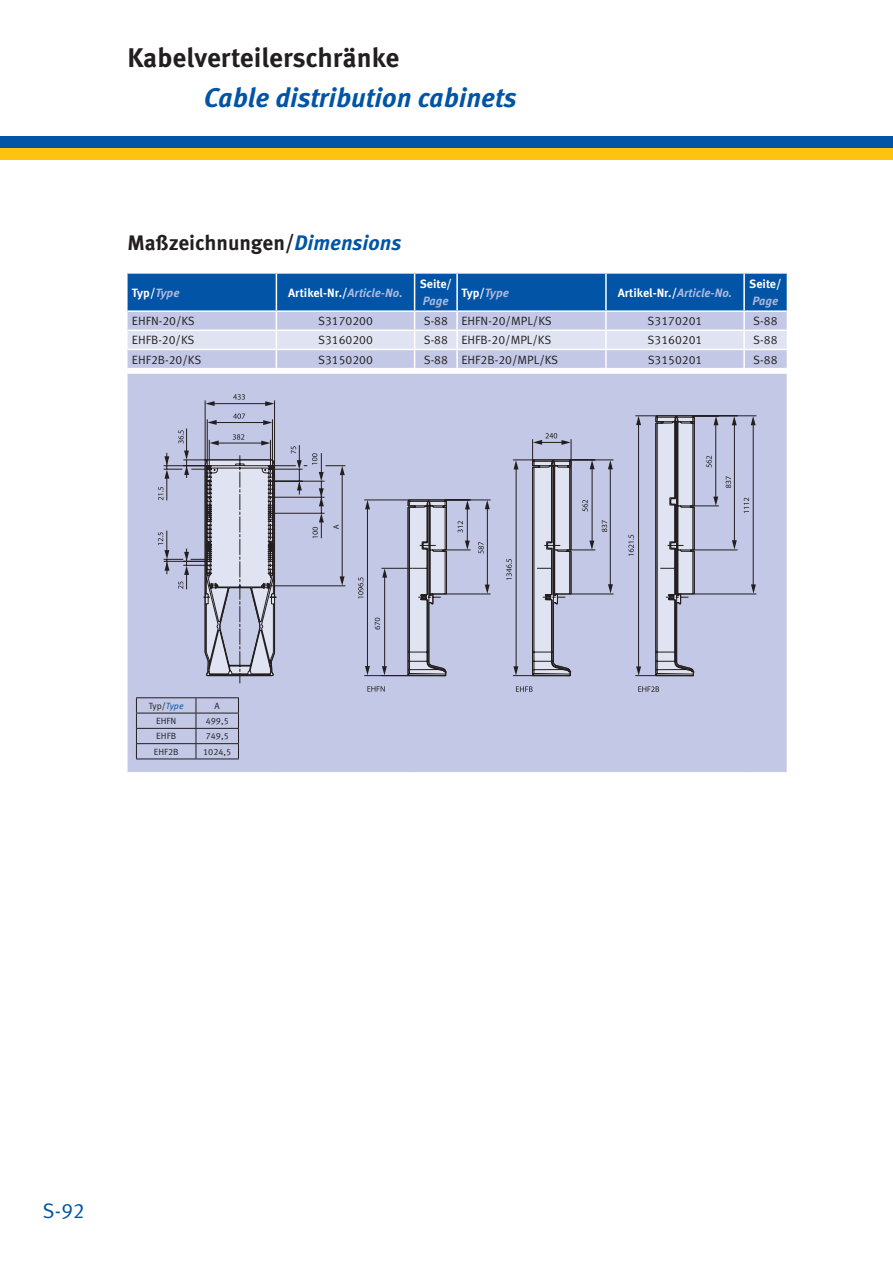
<style>
.page{position:relative;width:893px;height:1263px;background:#fff}
.page>*{position:absolute;margin:0;border:0;box-sizing:border-box;transform-origin:0 0}
.t1{font:italic 700 27px "Meta Pro";color:#0154a6}
.t2{font:700 27px "Meta Pro";color:#231f20}
.t3{font:700 21px "Meta Pro";color:#231f20}
.t4{font:21px "Meta Pro";color:#0154a6}
.t5{font:12px "Meta Pro";color:#231f20}
.t6{font:700 12px "Meta Pro";color:#fff}
.t7{font:italic 700 12px "Meta Pro";letter-spacing:-.005em;color:#aeb8dc}
.t8{font:9px "Meta Pro";color:#231f20}
.s1{font-style:italic;color:#0154a6}
.s2{font-style:italic;color:#aeb8dc}
</style>
<div class="page">
<div style="left:0;top:136px;width:893px;height:12px;background:#0154a6"></div>
<div style="left:0;top:148px;width:893px;height:11px;background:#fec210"></div>
<div style="left:128px;top:374px;width:659px;height:398px;background:#c2c8e5"></div>
<svg style="left:128px;top:273px;width:659px;height:95px;background:#82a4d1"></svg>
<hr style="left:456px;top:274px;width:2px;height:36px;background:#fff">
<div style="left:203px;top:415px;width:492px;height:269px;background:#c2c8e5"></div>
<svg style="left:726px;top:476px;width:5px;height:12px"></svg>
<svg style="left:732px;top:417px;width:5px;height:8px"></svg>
<svg style="left:732px;top:540px;width:5px;height:9px"></svg>
<svg style="left:638px;top:686px;width:21px;height:6px"></svg>
<hr style="left:210px;top:403px;width:61px;height:1px;background:#231f20">
<hr style="left:205px;top:400px;width:1px;height:66px;background:#231f20">
<hr style="left:274px;top:400px;width:1px;height:66px;background:#231f20">
<hr style="left:487px;top:508px;width:1px;height:79px;background:#231f20">
<hr style="left:445px;top:500px;width:46px;height:1px;background:#231f20">
<hr style="left:446px;top:594px;width:45px;height:1px;background:#231f20">
<hr style="left:734px;top:424px;width:1px;height:118px;background:#231f20">
<hr style="left:694px;top:550px;width:44px;height:1px;background:#231f20">
<hr style="left:753px;top:424px;width:1px;height:163px;background:#231f20">
<hr style="left:693px;top:416px;width:63px;height:1px;background:#231f20">
<hr style="left:694px;top:594px;width:62px;height:1px;background:#231f20">
<hr style="left:610px;top:467px;width:1px;height:119px;background:#231f20">
<hr style="left:569px;top:460px;width:44px;height:1px;background:#231f20">
<hr style="left:571px;top:594px;width:42px;height:1px;background:#231f20">
<svg style="left:744px;top:498px;width:5px;height:15px"></svg>
<svg style="left:751px;top:416px;width:5px;height:9px"></svg>
<svg style="left:751px;top:584px;width:5px;height:10px"></svg>
<svg style="left:628px;top:415px;width:91px;height:261px;background:#b4b8ce"></svg>
<svg style="left:233px;top:394px;width:12px;height:6px"></svg>
<svg style="left:265px;top:401px;width:9px;height:5px"></svg>
<svg style="left:205px;top:401px;width:10px;height:5px"></svg>
<svg style="left:506px;top:433px;width:89px;height:243px;background:#b5b9cf"></svg>
<svg style="left:602px;top:520px;width:5px;height:12px"></svg>
<svg style="left:608px;top:460px;width:5px;height:9px"></svg>
<svg style="left:608px;top:584px;width:5px;height:11px"></svg>
<svg style="left:358px;top:499px;width:112px;height:177px;background:#b8bcd3"></svg>
<svg style="left:478px;top:542px;width:6px;height:12px"></svg>
<svg style="left:485px;top:500px;width:5px;height:9px"></svg>
<svg style="left:485px;top:585px;width:5px;height:9px"></svg>
<svg style="left:516px;top:686px;width:17px;height:6px"></svg>
<svg style="left:367px;top:686px;width:18px;height:6px"></svg>
<svg style="left:158px;top:413px;width:187px;height:263px;background:#b7bcd3"></svg>
<hr style="left:196px;top:697px;width:43px;height:1px;background:#231f20">
<svg style="left:196px;top:698px;width:1px;height:60px"></svg>
<hr style="left:136px;top:697px;width:60px;height:1px;background:#231f20">
<svg style="left:136px;top:698px;width:1px;height:60px"></svg>
<hr style="left:136px;top:713px;width:60px;height:1px;background:#231f20">
<hr style="left:136px;top:728px;width:60px;height:1px;background:#231f20">
<hr style="left:136px;top:743px;width:60px;height:1px;background:#231f20">
<hr style="left:136px;top:758px;width:60px;height:1px;background:#231f20">
<hr style="left:196px;top:713px;width:43px;height:1px;background:#231f20">
<hr style="left:196px;top:728px;width:43px;height:1px;background:#231f20">
<hr style="left:196px;top:743px;width:43px;height:1px;background:#231f20">
<hr style="left:196px;top:758px;width:43px;height:1px;background:#231f20">
<svg style="left:238px;top:698px;width:1px;height:60px"></svg>
<h1 class="t2" style="left:128px;top:41px;width:273px">Kabelverteilerschränke</h1>
<h1 class="t1" style="left:204px;top:81px;width:314px">Cable distribution cabinets</h1>
<h2 class="t3" style="left:128px;top:229px;width:275px">Maßzeichnungen/<span class="s1">Dimensions</span></h2>
<p class="t6" style="left:132px;top:285px;width:49px">Typ/<span class="s2">Type</span></p>
<p class="t6" style="left:288px;top:285px;width:116px">Artikel-Nr./<span class="s2">Article-No.</span></p>
<p class="t6" style="left:420px;top:277px;width:34px">Seite/</p>
<p class="t7" style="left:423px;top:293px;width:27px">Page</p>
<p class="t6" style="left:461px;top:285px;width:49px">Typ/<span class="s2">Type</span></p>
<p class="t6" style="left:618px;top:285px;width:116px">Artikel-Nr./<span class="s2">Article-No.</span></p>
<p class="t6" style="left:749px;top:277px;width:34px">Seite/</p>
<p class="t7" style="left:752px;top:293px;width:27px">Page</p>
<p class="t5" style="left:132px;top:314px;width:65px">EHFN-20/KS</p>
<p class="t5" style="left:318px;top:314px;width:56px">S3170200</p>
<p class="t5" style="left:424px;top:314px;width:130px">S-88 EHFN-20/MPL/KS</p>
<p class="t5" style="left:648px;top:314px;width:56px">S3170201</p>
<p class="t5" style="left:753px;top:314px;width:26px">S-88</p>
<p class="t5" style="left:132px;top:333px;width:64px">EHFB-20/KS</p>
<p class="t5" style="left:318px;top:333px;width:56px">S3160200</p>
<p class="t5" style="left:424px;top:333px;width:129px">S-88 EHFB-20/MPL/KS</p>
<p class="t5" style="left:648px;top:333px;width:56px">S3160201</p>
<p class="t5" style="left:753px;top:333px;width:26px">S-88</p>
<p class="t5" style="left:132px;top:352px;width:71px">EHF2B-20/KS</p>
<p class="t5" style="left:318px;top:352px;width:56px">S3150200</p>
<p class="t5" style="left:424px;top:352px;width:136px">S-88 EHF2B-20/MPL/KS</p>
<p class="t5" style="left:648px;top:352px;width:56px">S3150201</p>
<p class="t5" style="left:753px;top:352px;width:26px">S-88</p>
<p class="t8" style="left:149px;top:700px;width:36px">Typ/<span class="s1">Type</span></p>
<p class="t8" style="left:215px;top:700px;width:7px">A</p>
<p class="t8" style="left:156px;top:715px;width:22px">EHFN</p>
<p class="t8" style="left:206px;top:715px;width:25px">499,5</p>
<p class="t8" style="left:156px;top:731px;width:21px">EHFB</p>
<p class="t8" style="left:206px;top:731px;width:25px">749,5</p>
<p class="t8" style="left:154px;top:746px;width:27px">EHF2B</p>
<p class="t8" style="left:203px;top:746px;width:30px">1024,5</p>
<h2 class="t4" style="left:43px;top:1198px;width:44px">S-92</h2>
</div>
